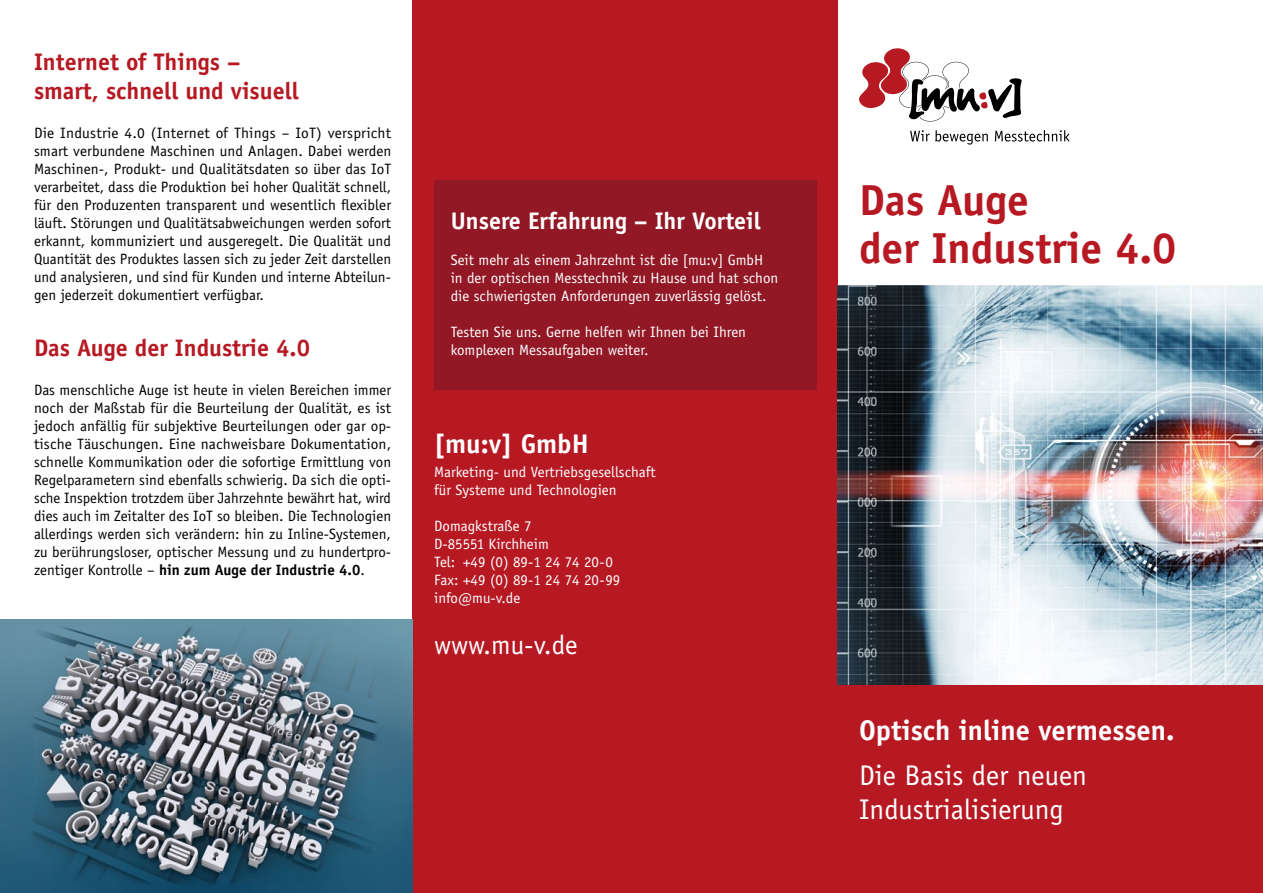
<style>
.page{position:relative;width:1263px;height:893px;background:#fff}
.page>*{position:absolute;margin:0;border:0;box-sizing:border-box;transform-origin:0 0}
.t1{font:700 43.5px/48px "AT Officina Sans";color:#b71923}
.t2{font:28.5px/34.2px "AT Officina Sans";color:#fff}
.t3{font:700 28.5px "AT Officina Sans";color:#fff}
.t4{font:27px "AT Officina Sans";color:#fff}
.t5{font:700 27px "AT Officina Sans";color:#fff}
.t6{font:700 24px/28.8px "AT Officina Sans";color:#b71923}
.t7{font:700 24px "AT Officina Sans";color:#fff}
.t8{font:15px/18px "AT Officina Sans";color:#000;text-align:justify}
.t9{font:15px/18px "AT Officina Sans";color:#fff}
.s1{font-weight:700}
</style>
<div class="page">
<div style="left:412px;top:0;width:426px;height:893px;background:#b71923"></div>
<div style="left:434px;top:180px;width:382px;height:209px;background:#911824"></div>
<img style="left:838px;top:286px;width:425px;height:399px">
<svg style="left:859px;top:48px;width:210px;height:97px"></svg>
<div style="left:830px;top:685px;width:433px;height:208px;background:#b71923"></div>
<img style="left:0;top:619px;width:412px;height:274px">
<h3 class="t6" style="left:34px;top:47px;width:266px">Internet of Things – smart, schnell und visuell</h3>
<p class="t8" style="left:34px;top:124px;width:359px">Die Industrie 4.0 (Internet of Things – IoT) verspricht smart verbundene Maschinen und Anlagen. Dabei werden Maschinen-, Produkt- und Qualitätsdaten so über das IoT verarbeitet, dass die Produktion bei hoher Qualität schnell, für den Produzenten transparent und wesentlich flexibler läuft. Störungen und Qualitätsabweichungen werden sofort erkannt, kommuniziert und ausgeregelt. Die Qualität und Quantität des Produktes lassen sich zu jeder Zeit darstellen und analysieren, und sind für Kunden und interne Abteilun&shy;gen jederzeit dokumentiert verfügbar.</p>
<h3 class="t6" style="left:34px;top:333px;width:277px">Das Auge der Industrie 4.0</h3>
<p class="t8" style="left:34px;top:381px;width:359px">Das menschliche Auge ist heute in vielen Bereichen immer noch der Maßstab für die Beurteilung der Qualität, es ist jedoch anfällig für subjektive Beurteilungen oder gar op&shy;tische Täuschungen. Eine nachweisbare Dokumentation, schnelle Kommunikation oder die sofortige Ermittlung von Regelparametern sind ebenfalls schwierig. Da sich die opti&shy;sche Inspektion trotzdem über Jahrzehnte bewährt hat, wird dies auch im Zeitalter des IoT so bleiben. Die Technologien allerdings werden sich verändern: hin zu Inline-Systemen, zu berührungsloser, optischer Messung und zu hundertpro&shy;zentiger Kontrolle – <span class="s1">hin zum Auge der Industrie 4.0</span>.</p>
<h3 class="t7" style="left:451px;top:206px;width:312px">Unsere Erfahrung – Ihr Vorteil</h3>
<p class="t9" style="left:451px;top:251px;width:329px">Seit mehr als einem Jahrzehnt ist die [mu:v] GmbH in der optischen Messtechnik zu Hause und hat schon die schwierigsten Anforderungen zuverlässig gelöst.</p>
<p class="t9" style="left:451px;top:323px;width:297px">Testen Sie uns. Gerne helfen wir Ihnen bei Ihren komplexen Messaufgaben weiter.</p>
<h3 class="t5" style="left:434px;top:427px;width:157px">[mu:v] GmbH</h3>
<p class="t9" style="left:434px;top:463px;width:223px">Marketing- und Vertriebsgesellschaft für Systeme und Technologien</p>
<p class="t9" style="left:434px;top:517px;width:188px">Domagkstraße 7<br>D-85551 Kirchheim<br>Tel: +49 (0) 89-1 24 74 20-0<br>Fax: +49 (0) 89-1 24 74 20-99 info@mu-v.de</p>
<h3 class="t4" style="left:434px;top:629px;width:145px">www.mu-v.de</h3>
<h1 class="t1" style="left:859px;top:175px;width:319px">Das Auge<br>der Industrie 4.0</h1>
<h2 class="t3" style="left:859px;top:712px;width:317px">Optisch inline vermessen.</h2>
<h2 class="t2" style="left:859px;top:758px;width:230px">Die Basis der neuen<br>Industrialisierung</h2>
</div>
